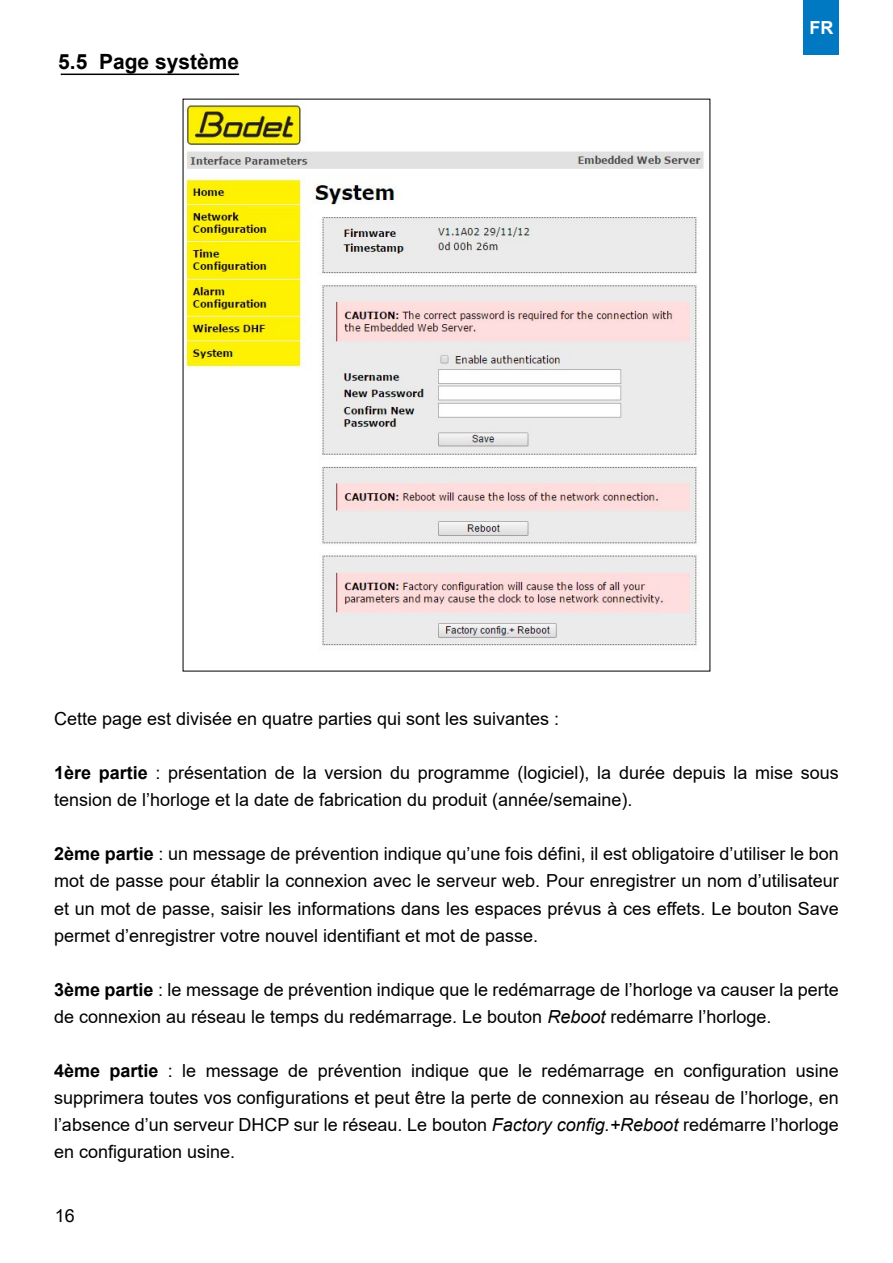
<style>
.page{position:relative;width:893px;height:1263px;background:#fff}
.page>*{position:absolute;margin:0;border:0;box-sizing:border-box;transform-origin:0 0}
.t1{font:700 21px "Arial";color:#000}
.t2{font:18px/27px "Arial";color:#000}
.t3{font:700 18px "Arial";color:#fff}
.s1{font-weight:700}
.s2{font-style:italic}
</style>
<div class="page">
<div style="left:804px;top:0;width:35px;height:54px;background:#0079c2"></div>
<hr style="left:61px;top:74px;width:178px;height:1px;background:#000">
<img style="left:185px;top:104px;width:519px;height:542px">
<p class="t1" style="left:58px;top:47px;width:182px">5.5 Page système</p>
<p class="t3" style="left:809px;top:15px;width:25px">FR</p>
<p class="t2" style="left:54px;top:705px;width:507px">Cette page est divisée en quatre parties qui sont les suivantes :</p>
<p class="t2" style="left:54px;top:759px;width:786px"><span class="s1">1ère partie</span> : présentation de la version du programme (logiciel), la durée depuis la mise sous tension de l’horloge et la date de fabrication du produit (année/semaine).</p>
<p class="t2" style="left:54px;top:840px;width:786px;text-align:justify"><span class="s1">2ème partie</span> : un message de prévention indique qu’une fois défini, il est obligatoire d’utiliser le bon mot de passe pour établir la connexion avec le serveur web. Pour enregistrer un nom d’utilisateur et un mot de passe, saisir les informations dans les espaces prévus à ces effets. Le bouton Save permet d’enregistrer votre nouvel identifiant et mot de passe.</p>
<p class="t2" style="left:54px;top:975px;width:786px"><span class="s1">3ème partie</span> : le message de prévention indique que le redémarrage de l’horloge va causer la perte de connexion au réseau le temps du redémarrage. Le bouton <span class="s2">Reboot</span> redémarre l’horloge.</p>
<p class="t2" style="left:54px;top:1056px;width:786px;text-align:justify"><span class="s1">4ème partie</span> : le message de prévention indique que le redémarrage en configuration usine supprimera toutes vos configurations et peut être la perte de connexion au réseau de l’horloge, en l’absence d’un serveur DHCP sur le réseau. Le bouton <span class="s2">Factory config.+Reboot</span> redémarre l’horloge en configuration usine.</p>
<p class="t2" style="left:55px;top:1202px;width:22px">16</p>
</div>
